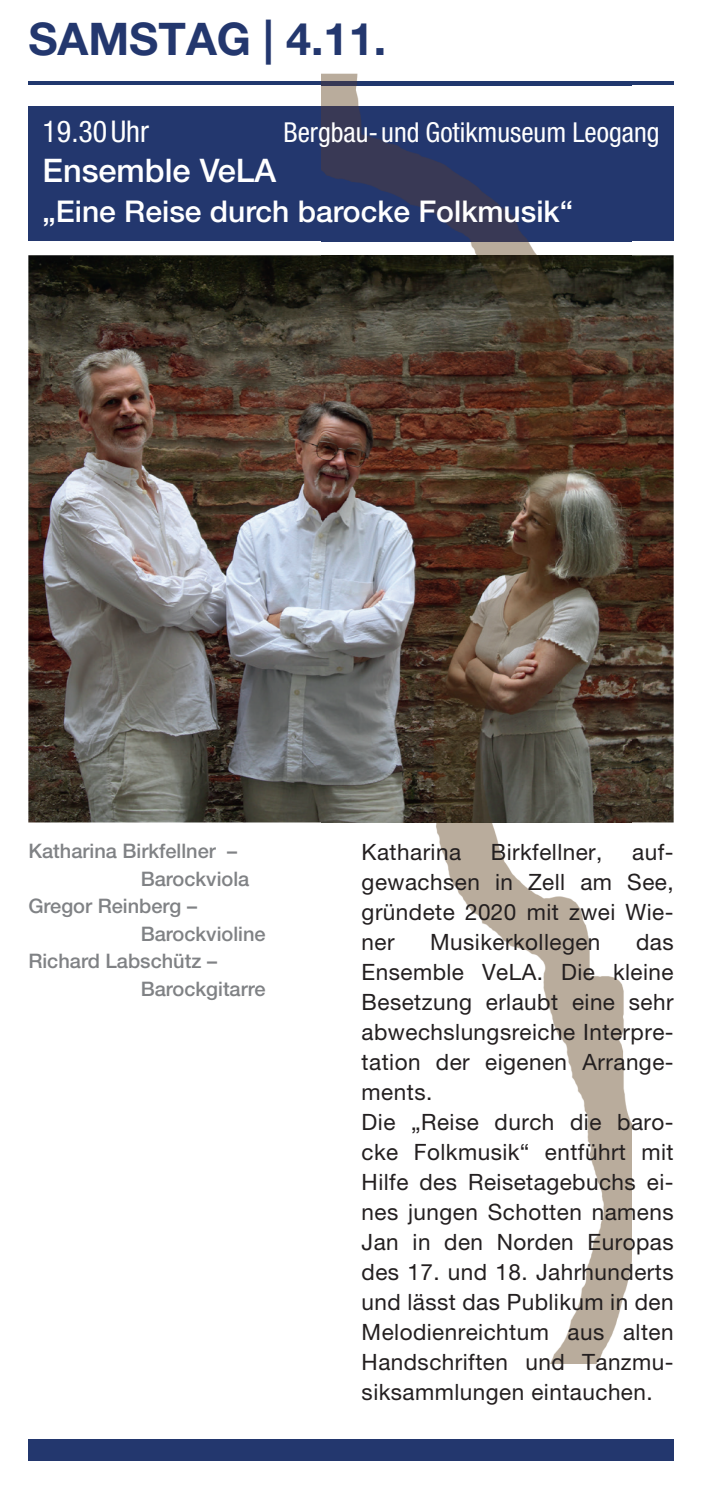
<style>
.page{position:relative;width:702px;height:1489px;background:#fff}
.page>*{position:absolute;margin:0;border:0;box-sizing:border-box;transform-origin:0 0}
.t1{font:700 45px "Helvetica Neue LT Pro";color:#23376e}
.t2{font:500 32.5px "Helvetica Neue LT Pro";color:#fff}
.t3{font:500 30px "Helvetica Neue LT Pro";color:#fff}
.t4{font:condensed 30px "Helvetica Neue LT Pro";color:#fff}
.t5{font:condensed 27.5px "Helvetica Neue LT Pro";color:#fff}
.t6{font:22.5px/30px "Helvetica Neue LT Pro";letter-spacing:.02em;color:#231f20;text-align:justify}
.t7{font:500 20px "Helvetica Neue LT Pro";color:#808285}
</style>
<div class="page">
<div style="left:28px;top:106px;width:645px;height:135px;background:#23376e"></div>
<div style="left:28px;top:1439px;width:645px;height:21px;background:#23376e"></div>
<img style="left:28px;top:255px;width:645px;height:567px">
<hr style="left:28px;top:81px;width:645px;height:4px;background:#21386e">
<img style="left:321px;top:74px;width:310px;height:1288px">
<img style="left:321px;top:106px;width:310px;height:135px">
<img style="left:321px;top:81px;width:310px;height:4px">
<h1 class="t1" style="left:28px;top:11px;width:359px">SAMSTAG | 4.11.</h1>
<h3 class="t4" style="left:43px;top:114px;width:108px">19.30 Uhr</h3>
<p class="t5" style="left:283px;top:116px;width:377px">Bergbau- und Gotikmuseum Leogang</p>
<h2 class="t2" style="left:43px;top:151px;width:235px">Ensemble VeLA</h2>
<h3 class="t3" style="left:43px;top:193px;width:532px">„Eine Reise durch barocke Folkmusik“</h3>
<p class="t7" style="left:28px;top:839px;width:210px">Katharina Birkfellner –</p>
<p class="t7" style="left:141px;top:866px;width:110px">Barockviola</p>
<p class="t7" style="left:28px;top:894px;width:170px">Gregor Reinberg –</p>
<p class="t7" style="left:141px;top:921px;width:126px">Barockvioline</p>
<p class="t7" style="left:28px;top:949px;width:190px">Richard Labschütz –</p>
<p class="t7" style="left:141px;top:976px;width:126px">Barockgitarre</p>
<p class="t6" style="left:361px;top:836px;width:313px;text-indent:270px">auf&shy;gewachsen in Zell am See, gründete 2020 mit zwei Wie&shy;ner</p>
<p class="t6" style="left:361px;top:836px;width:101px">Katharina</p>
<p class="t6" style="left:491px;top:836px;width:113px">Birkfellner,</p>
<p class="t6" style="left:361px;top:926px;width:313px;text-align:left;text-indent:274px">das<br>Ensemble VeLA. Die kleine<br>Besetzung erlaubt eine sehr abwechslungsreiche Interpre&shy;tation der eigenen Arrange&shy;ments.<br>Die „Reise durch die baro&shy;cke Folkmusik“ entführt mit<br>Hilfe des Reisetagebuchs ei&shy;nes jungen Schotten namens<br>Jan in den Norden Europas des 17. und 18. Jahrhunderts und lässt das Publikum in den<br>Melodienreichtum aus alten<br>Handschriften und Tanzmu&shy;siksammlungen eintauchen.</p>
<p class="t6" style="left:430px;top:926px;width:172px">Musikerkollegen</p>
</div>
